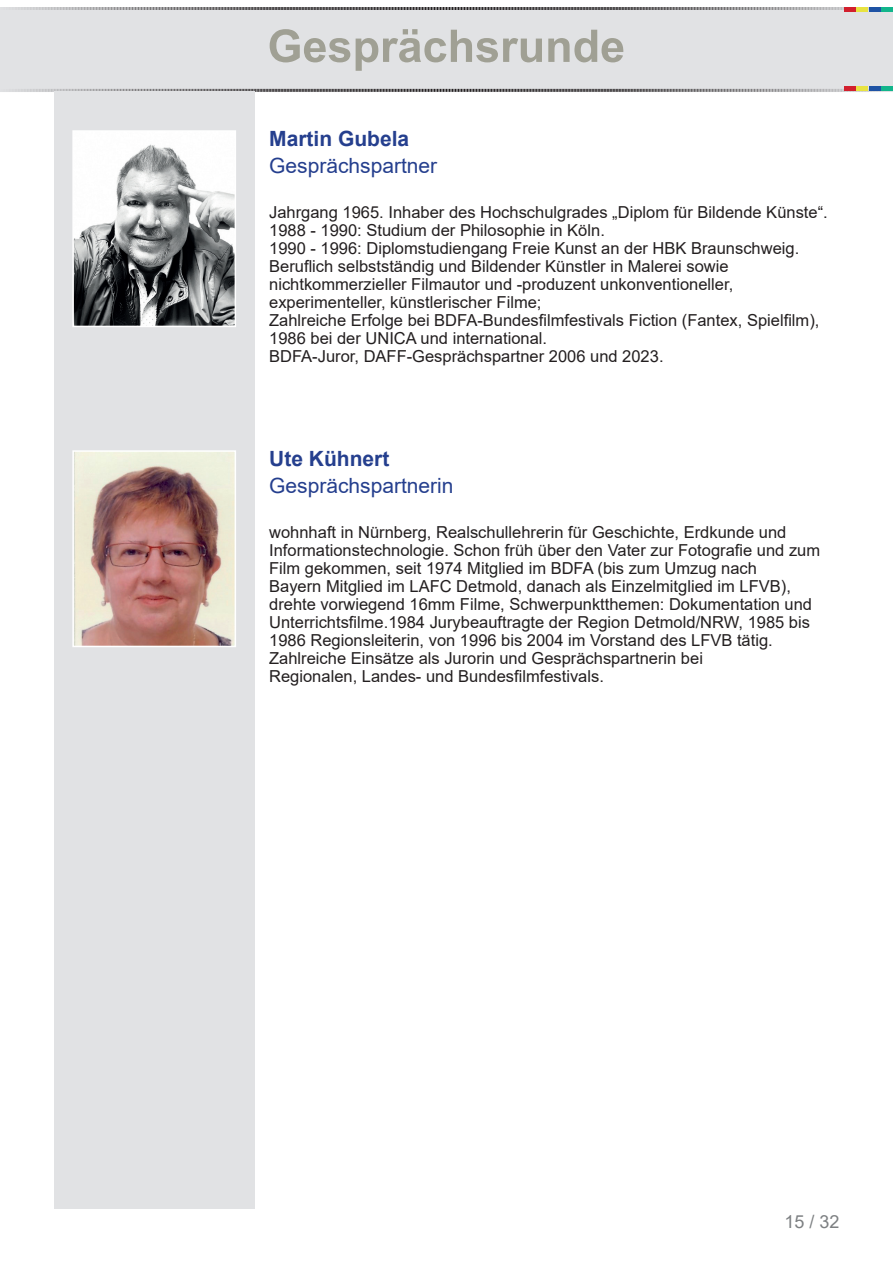
<style>
.page{position:relative;width:893px;height:1263px;background:#fff}
.page>*{position:absolute;margin:0;border:0;box-sizing:border-box;transform-origin:0 0}
.t1{font:21px "Arial";color:#253f8e}
.t2{font:700 21px "Arial";color:#253f8e}
.t3{font:18px "Arial";color:#7d8082}
.t4{font:16.5px/18px "Arial";color:#231f20}
</style>
<div class="page">
<div style="left:54px;top:92px;width:200px;height:1117px;background:#e1e2e4"></div>
<svg style="left:0;top:7px;width:893px;height:85px;background:#d6d7d8"></svg>
<img style="left:75px;top:133px;width:158px;height:191px">
<div style="left:72px;top:130px;width:164px;height:197px;border:2px solid #fff"></div>
<img style="left:75px;top:453px;width:158px;height:191px">
<div style="left:72px;top:450px;width:164px;height:197px;border:2px solid #fff"></div>
<p class="t2" style="left:269px;top:123px;width:142px">Martin Gubela</p>
<p class="t1" style="left:269px;top:151px;width:170px">Gesprächspartner</p>
<p class="t4" style="left:269px;top:203px;width:560px">Jahrgang 1965. Inhaber des Hochschulgrades „Diplom für Bildende Künste“.</p>
<p class="t4" style="left:269px;top:221px;width:337px">1988 - 1990: Studium der Philosophie in Köln.</p>
<p class="t4" style="left:269px;top:239px;width:532px">1990 - 1996: Diplomstudiengang Freie Kunst an der HBK Braunschweig.</p>
<p class="t4" style="left:269px;top:257px;width:461px">Beruflich selbstständig und Bildender Künstler in Malerei sowie</p>
<p class="t4" style="left:269px;top:275px;width:466px">nichtkommerzieller Filmautor und -produzent unkonventioneller,</p>
<p class="t4" style="left:269px;top:293px;width:274px">experimenteller, künstlerischer Filme;</p>
<p class="t4" style="left:269px;top:311px;width:552px">Zahlreiche Erfolge bei BDFA-Bundesfilmfestivals Fiction (Fantex, Spielfilm),</p>
<p class="t4" style="left:269px;top:329px;width:279px">1986 bei der UNICA und international.</p>
<p class="t4" style="left:269px;top:347px;width:396px">BDFA-Juror, DAFF-Gesprächspartner 2006 und 2023.</p>
<p class="t2" style="left:269px;top:443px;width:122px">Ute Kühnert</p>
<p class="t1" style="left:269px;top:471px;width:186px">Gesprächspartnerin</p>
<p class="t4" style="left:269px;top:523px;width:519px">wohnhaft in Nürnberg, Realschullehrerin für Geschichte, Erdkunde und</p>
<p class="t4" style="left:269px;top:541px;width:552px">Informationstechnologie. Schon früh über den Vater zur Fotografie und zum<br>Film gekommen, seit 1974 Mitglied im BDFA (bis zum Umzug nach</p>
<p class="t4" style="left:269px;top:577px;width:523px">Bayern Mitglied im LAFC Detmold, danach als Einzelmitglied im LFVB),</p>
<p class="t4" style="left:269px;top:595px;width:544px">drehte vorwiegend 16mm Filme, Schwerpunktthemen: Dokumentation und<br>Unterrichtsfilme.1984 Jurybeauftragte der Region Detmold/NRW, 1985 bis<br>1986 Regionsleiterin, von 1996 bis 2004 im Vorstand des LFVB tätig.</p>
<p class="t4" style="left:269px;top:649px;width:435px">Zahlreiche Einsätze als Jurorin und Gesprächspartnerin bei</p>
<p class="t4" style="left:269px;top:667px;width:336px">Regionalen, Landes- und Bundesfilmfestivals.</p>
<p class="t3" style="left:784px;top:1210px;width:57px">15 / 32</p>
</div>
